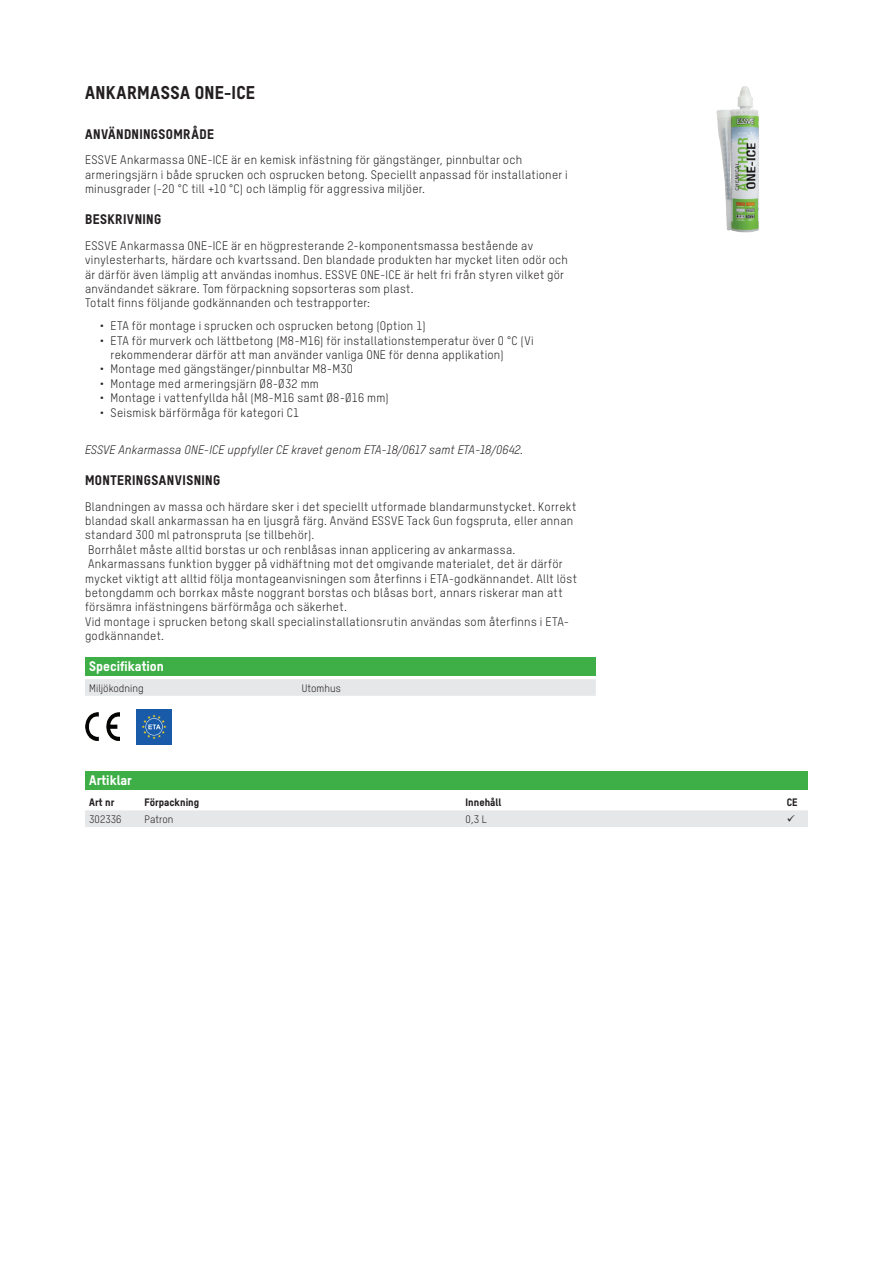
<style>
.page{position:relative;width:893px;height:1263px;background:#fff}
.page>*{position:absolute;margin:0;border:0;box-sizing:border-box;transform-origin:0 0}
.t1{font:18px "T Star Pro Heavy";letter-spacing:.02em;color:#231f20}
.t2{font:13.5px "T Star Pro Heavy";letter-spacing:.03em;color:#231f20}
.t3{font:13.5px "T Star Pro Heavy";color:#fff}
.t4{font:12px/14.4px "T Star Pro Regular";letter-spacing:.02em;color:#231f20}
.t5{font:italic 12px "T Star Pro Regular";letter-spacing:.01em;color:#231f20}
.t6{font:10.5px "T Star Pro Regular";color:#231f20}
.t7{font:10.5px "T Star Pro Heavy";color:#231f20}
</style>
<div class="page">
<div style="left:85px;top:657px;width:511px;height:18px;background:#3eae46"></div>
<div style="left:85px;top:679px;width:511px;height:17px;background:#e6e7e9"></div>
<img style="left:85px;top:713px;width:35px;height:28px">
<img style="left:136px;top:709px;width:35px;height:35px">
<img style="left:716px;top:86px;width:43px;height:147px">
<div style="left:85px;top:770px;width:723px;height:19px;background:#3eae46"></div>
<div style="left:85px;top:810px;width:723px;height:17px;background:#e6e7e9"></div>
<h1 class="t1" style="left:85px;top:79px;width:171px">ANKARMASSA ONE-ICE</h1>
<p class="t2" style="left:85px;top:123px;width:130px">ANVÄNDNINGSOMRÅDE</p>
<p class="t4" style="left:85px;top:152px;width:484px">ESSVE Ankarmassa ONE-ICE är en kemisk infästning för gängstänger, pinnbultar och armeringsjärn i både sprucken och osprucken betong. Speciellt anpassad för installationer i minusgrader (-20 °C till +10 °C) och lämplig för aggressiva miljöer.</p>
<p class="t2" style="left:85px;top:209px;width:78px">BESKRIVNING</p>
<p class="t4" style="left:85px;top:237px;width:484px">ESSVE Ankarmassa ONE-ICE är en högpresterande 2-komponentsmassa bestående av vinylesterharts, härdare och kvartssand. Den blandade produkten har mycket liten odör och är därför även lämplig att användas inomhus. ESSVE ONE-ICE är helt fri från styren vilket gör användandet säkrare. Tom förpackning sopsorteras som plast.<br>Totalt finns följande godkännanden och testrapporter:</p>
<p class="t4" style="left:100px;top:318px;width:327px">• ETA för montage i sprucken och osprucken betong (Option 1)</p>
<p class="t4" style="left:111px;top:332px;width:425px;text-indent:-11px">• ETA för murverk och lättbetong (M8-M16) för installationstemperatur över 0 °C (Vi rekommenderar därför att man använder vanliga ONE för denna applikation)</p>
<p class="t4" style="left:100px;top:361px;width:255px">• Montage med gängstänger/pinnbultar M8-M30</p>
<p class="t4" style="left:100px;top:376px;width:220px">• Montage med armeringsjärn Ø8-Ø32 mm</p>
<p class="t4" style="left:100px;top:390px;width:290px">• Montage i vattenfyllda hål (M8-M16 samt Ø8-Ø16 mm)</p>
<p class="t4" style="left:100px;top:404px;width:201px">• Seismisk bärförmåga för kategori C1</p>
<p class="t5" style="left:85px;top:441px;width:440px">ESSVE Ankarmassa ONE-ICE uppfyller CE kravet genom ETA-18/0617 samt ETA-18/0642.</p>
<p class="t2" style="left:85px;top:470px;width:137px">MONTERINGSANVISNING</p>
<p class="t4" style="left:85px;top:498px;width:493px">Blandningen av massa och härdare sker i det speciellt utformade blandarmunstycket. Korrekt blandad skall ankarmassan ha en ljusgrå färg. Använd ESSVE Tack Gun fogspruta, eller annan standard 300 ml patronspruta (se tillbehör).<br>Borrhålet måste alltid borstas ur och renblåsas innan applicering av ankarmassa.<br>Ankarmassans funktion bygger på vidhäftning mot det omgivande materialet, det är därför mycket viktigt att alltid följa montageanvisningen som återfinns i ETA-godkännandet. Allt löst betongdamm och borrkax måste noggrant borstas och blåsas bort, annars riskerar man att försämra infästningens bärförmåga och säkerhet.<br>Vid montage i sprucken betong skall specialinstallationsrutin användas som återfinns i ETA&shy;godkännandet.</p>
<p class="t3" style="left:89px;top:656px;width:76px">Specifikation</p>
<p class="t6" style="left:89px;top:680px;width:56px">Miljökodning</p>
<p class="t6" style="left:302px;top:680px;width:40px">Utomhus</p>
<p class="t3" style="left:89px;top:770px;width:44px">Artiklar</p>
<p class="t7" style="left:89px;top:794px;width:26px">Art nr</p>
<p class="t7" style="left:145px;top:794px;width:56px">Förpackning</p>
<p class="t7" style="left:466px;top:794px;width:37px">Innehåll</p>
<p class="t7" style="left:787px;top:794px;width:12px">CE</p>
<p class="t6" style="left:89px;top:812px;width:34px">302336</p>
<p class="t6" style="left:145px;top:812px;width:30px">Patron</p>
<p class="t6" style="left:466px;top:812px;width:23px">0,3 L</p>
</div>
